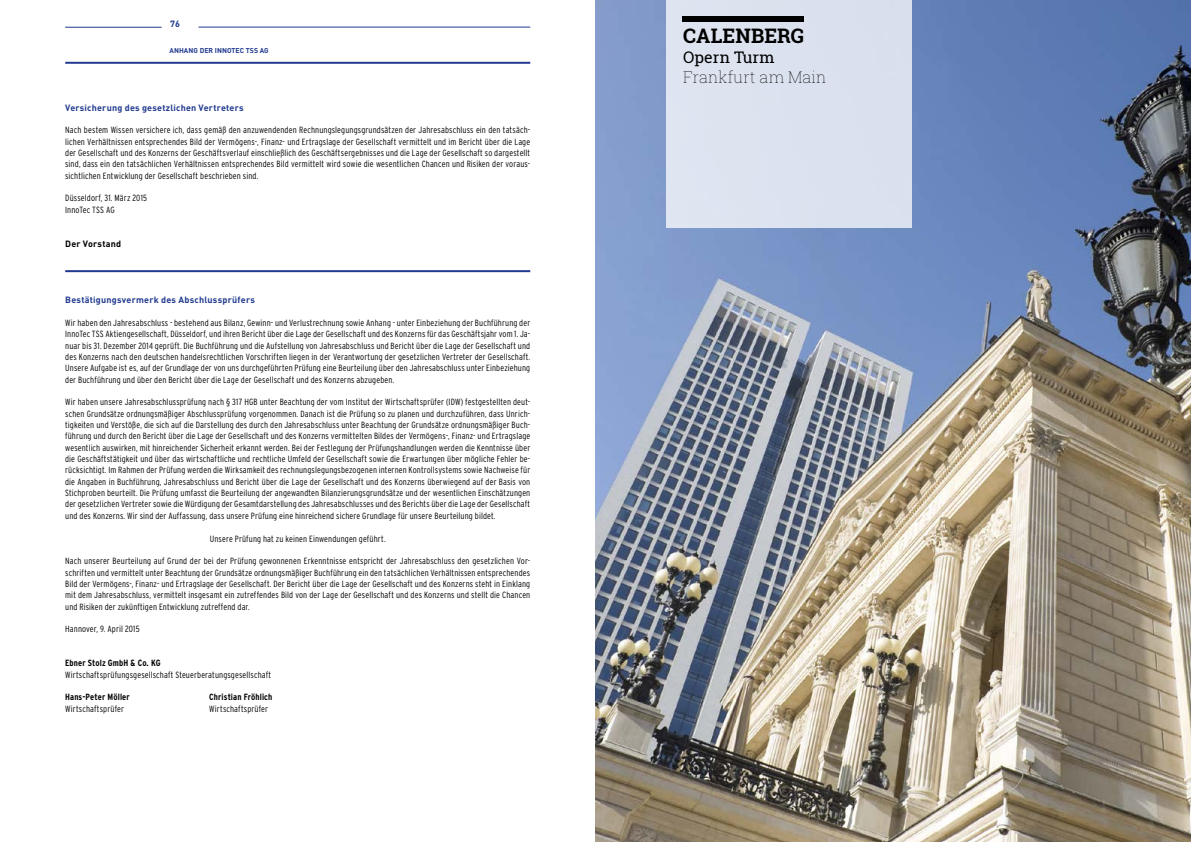
<style>
.page{position:relative;width:1191px;height:842px;background:#fff}
.page>*{position:absolute;margin:0;border:0;box-sizing:border-box;transform-origin:0 0}
.t1{font:700 20px "Roboto Slab";letter-spacing:.005em;color:#000}
.t2{font:100 16px "Roboto Slab";letter-spacing:.01em;color:#000}
.t3{font:16px "Roboto Slab";letter-spacing:.005em;color:#000}
.t4{font:300 condensed 9px/11.3px "Interstate";letter-spacing:.015em;color:#000;text-align:justify}
.t5{font:700 9px "DIN";letter-spacing:.025em;color:#213a8f}
.t6{font:700 condensed 9px "Interstate";letter-spacing:.015em;color:#000}
.t7{font:700 9px "DIN";letter-spacing:.025em;color:#000}
.t8{font:700 7px "DIN";letter-spacing:.005em;color:#213a8f}
</style>
<div class="page">
<hr style="left:65px;top:270px;width:465px;height:2px;background:#213a8f">
<hr style="left:65px;top:62px;width:465px;height:2px;background:#213a8f">
<hr style="left:198px;top:27px;width:332px;height:1px;background:#213a8f">
<hr style="left:65px;top:27px;width:97px;height:1px;background:#213a8f">
<img style="left:595px;top:0;width:596px;height:842px">
<div style="left:665px;top:0;width:246px;height:228px;background:#dbe2ef"></div>
<div style="left:682px;top:16px;width:121px;height:5px;background:#000"></div>
<p class="t5" style="left:170px;top:18px;width:11px">76</p>
<p class="t8" style="left:170px;top:45px;width:101px">ANHANG DER INNOTEC TSS AG</p>
<p class="t5" style="left:65px;top:101px;width:180px">Versicherung des gesetzlichen Vertreters</p>
<p class="t4" style="left:65px;top:124px;width:466px">Nach bestem Wissen versichere ich, dass gemäß den anzuwendenden Rechnungslegungsgrundsätzen der Jahresabschluss ein den tatsäch&shy;lichen Verhältnissen entsprechendes Bild der Vermögens-, Finanz- und Ertragslage der Gesellschaft vermittelt und im Bericht über die Lage der Gesellschaft und des Konzerns der Geschäftsverlauf einschließlich des Geschäftsergebnisses und die Lage der Gesellschaft so dargestellt sind, dass ein den tatsächlichen Verhältnissen entsprechendes Bild vermittelt wird sowie die wesentlichen Chancen und Risiken der voraus&shy;sichtlichen Entwicklung der Gesellschaft beschrieben sind.</p>
<p class="t4" style="left:65px;top:192px;width:83px">Düsseldorf, 31. März 2015<br>InnoTec TSS AG</p>
<p class="t7" style="left:65px;top:237px;width:58px">Der Vorstand</p>
<p class="t5" style="left:65px;top:294px;width:191px">Bestätigungsvermerk des Abschlussprüfers</p>
<p class="t4" style="left:65px;top:317px;width:466px">Wir haben den Jahresabschluss - bestehend aus Bilanz, Gewinn- und Verlustrechnung sowie Anhang - unter Einbeziehung der Buchführung der InnoTec TSS Aktiengesellschaft, Düsseldorf, und ihren Bericht über die Lage der Gesellschaft und des Konzerns für das Geschäftsjahr vom 1. Ja&shy;nuar bis 31. Dezember 2014 geprüft. Die Buchführung und die Aufstellung von Jahresabschluss und Bericht über die Lage der Gesellschaft und des Konzerns nach den deutschen handelsrechtlichen Vorschriften liegen in der Verantwortung der gesetzlichen Vertreter der Gesellschaft.<br>Unsere Aufgabe ist es, auf der Grundlage der von uns durchgeführten Prüfung eine Beurteilung über den Jahresabschluss unter Einbeziehung der Buchführung und über den Bericht über die Lage der Gesellschaft und des Konzerns abzugeben.</p>
<p class="t4" style="left:65px;top:396px;width:466px">Wir haben unsere Jahresabschlussprüfung nach § 317 HGB unter Beachtung der vom Institut der Wirtschaftsprüfer (IDW) festgestellten deut&shy;schen Grundsätze ordnungsmäßiger Abschlussprüfung vorgenommen. Danach ist die Prüfung so zu planen und durchzuführen, dass Unrich&shy;tigkeiten und Verstöße, die sich auf die Darstellung des durch den Jahresabschluss unter Beachtung der Grundsätze ordnungsmäßiger Buch&shy;führung und durch den Bericht über die Lage der Gesellschaft und des Konzerns vermittelten Bildes der Vermögens-, Finanz- und Ertragslage wesentlich auswirken, mit hinreichender Sicherheit erkannt werden. Bei der Festlegung der Prüfungshandlungen werden die Kenntnisse über die Geschäftstätigkeit und über das wirtschaftliche und rechtliche Umfeld der Gesellschaft sowie die Erwartungen über mögliche Fehler be&shy;rücksichtigt. Im Rahmen der Prüfung werden die Wirksamkeit des rechnungslegungsbezogenen internen Kontrollsystems sowie Nachweise für die Angaben in Buchführung, Jahresabschluss und Bericht über die Lage der Gesellschaft und des Konzerns überwiegend auf der Basis von Stichproben beurteilt. Die Prüfung umfasst die Beurteilung der angewandten Bilanzierungsgrundsätze und der wesentlichen Einschätzungen der gesetzlichen Vertreter sowie die Würdigung der Gesamtdarstellung des Jahresabschlusses und des Berichts über die Lage der Gesellschaft und des Konzerns. Wir sind der Auffassung, dass unsere Prüfung eine hinreichend sichere Grundlage für unsere Beurteilung bildet.</p>
<p class="t4" style="left:210px;top:533px;width:177px">Unsere Prüfung hat zu keinen Einwendungen geführt.</p>
<p class="t4" style="left:65px;top:555px;width:466px">Nach unserer Beurteilung auf Grund der bei der Prüfung gewonnenen Erkenntnisse entspricht der Jahresabschluss den gesetzlichen Vor&shy;schriften und vermittelt unter Beachtung der Grundsätze ordnungsmäßiger Buchführung ein den tatsächlichen Verhältnissen entsprechendes Bild der Vermögens-, Finanz- und Ertragslage der Gesellschaft. Der Bericht über die Lage der Gesellschaft und des Konzerns steht in Einklang mit dem Jahresabschluss, vermittelt insgesamt ein zutreffendes Bild von der Lage der Gesellschaft und des Konzerns und stellt die Chancen und Risiken der zukünftigen Entwicklung zutreffend dar.</p>
<p class="t4" style="left:65px;top:623px;width:76px">Hannover, 9. April 2015</p>
<p class="t6" style="left:65px;top:658px;width:97px">Ebner Stolz GmbH &amp; Co. KG</p>
<p class="t4" style="left:65px;top:669px;width:207px">Wirtschaftsprüfungsgesellschaft Steuerberatungsgesellschaft</p>
<p class="t6" style="left:65px;top:692px;width:66px">Hans-Peter Möller</p>
<p class="t6" style="left:209px;top:692px;width:65px">Christian Fröhlich</p>
<p class="t4" style="left:65px;top:703px;width:60px">Wirtschaftsprüfer</p>
<p class="t4" style="left:209px;top:703px;width:60px">Wirtschaftsprüfer</p>
<h1 class="t1" style="left:683px;top:22px;width:122px">CALENBERG</h1>
<h2 class="t3" style="left:683px;top:46px;width:93px">Opern Turm</h2>
<h2 class="t2" style="left:683px;top:66px;width:145px">Frankfurt am Main</h2>
</div>
